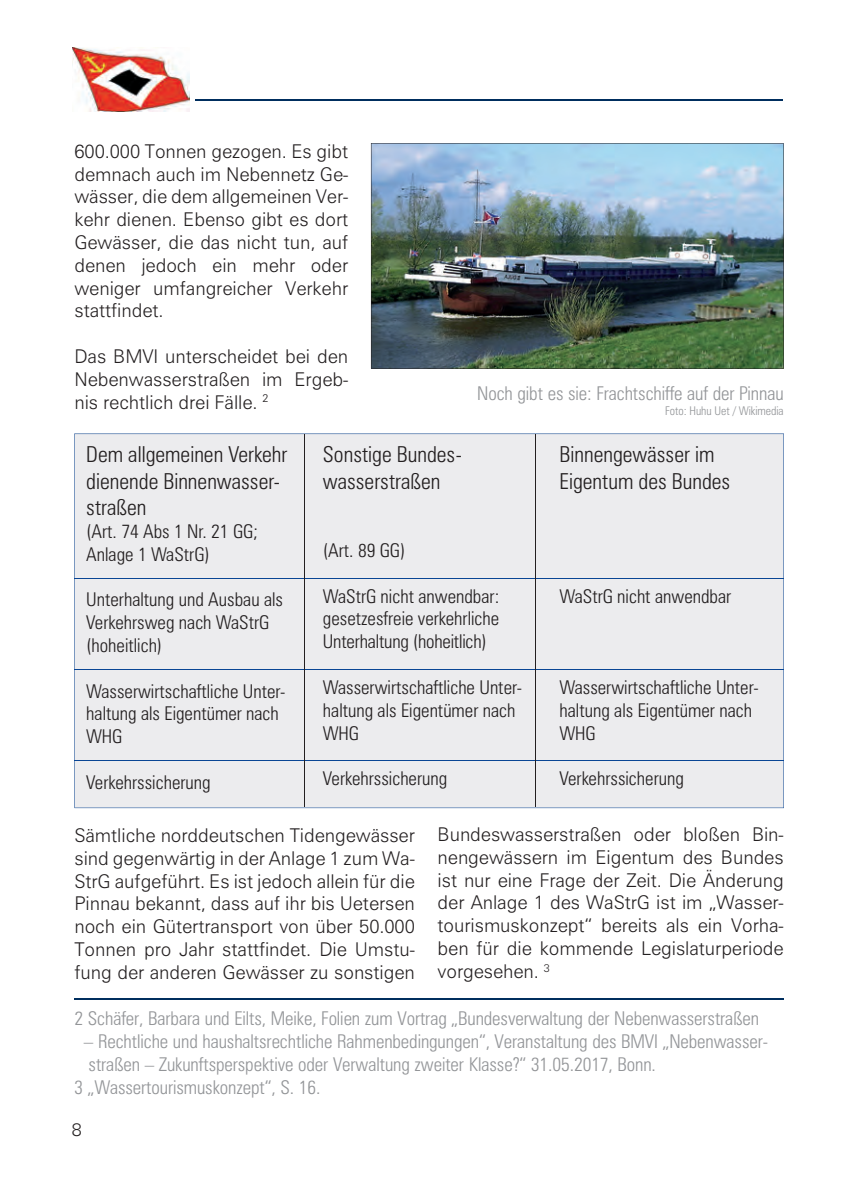
<style>
.page{position:relative;width:841px;height:1192px;background:#fff}
.page>*{position:absolute;margin:0;border:0;box-sizing:border-box;transform-origin:0 0}
.t1{font:300 condensed 22px/26.4px "Zurich BT";color:#231f20}
.t2{font:300 19px/22.8px "Zurich BT";letter-spacing:-.005em;color:#231f20;text-align:justify}
.t3{font:300 condensed 19px/22.8px "Zurich BT";color:#231f20}
.t4{font:300 condensed 19px "Zurich BT";letter-spacing:-.005em;color:#939598}
.t5{font:300 18px "Zurich BT";color:#231f20}
.t6{font:300 condensed 12px "Zurich BT";letter-spacing:-.005em;color:#939598}
</style>
<div class="page">
<hr style="left:195px;top:100px;width:587px;height:1px;background:#002e5e">
<img style="left:72px;top:47px;width:117px;height:65px">
<img style="left:371px;top:143px;width:412px;height:225px">
<div style="left:74px;top:433px;width:709px;height:375px;background:#ececee"></div>
<hr style="left:74px;top:578px;width:709px;height:1px;background:#094594">
<hr style="left:74px;top:669px;width:709px;height:1px;background:#094594">
<hr style="left:74px;top:760px;width:709px;height:1px;background:#094594">
<hr style="left:304px;top:434px;width:1px;height:372px;background:#231f20">
<hr style="left:535px;top:434px;width:1px;height:372px;background:#231f20">
<hr style="left:74px;top:998px;width:709px;height:1px;background:#002e5e">
<p class="t2" style="left:74px;top:139px;width:275px">600.000 Tonnen gezogen. Es gibt demnach auch im Nebennetz Ge&shy;wässer, die dem allgemeinen Ver&shy;kehr dienen. Ebenso gibt es dort Gewässer, die das nicht tun, auf denen jedoch ein mehr oder weniger umfangreicher Verkehr stattfindet.</p>
<p class="t2" style="left:74px;top:345px;width:275px">Das BMVI unterscheidet bei den Nebenwasserstraßen im Ergeb&shy;nis rechtlich drei Fälle. <sup>2</sup></p>
<p class="t4" style="left:477px;top:382px;width:308px">Noch gibt es sie: Frachtschiffe auf der Pinnau</p>
<p class="t6" style="left:665px;top:403px;width:120px">Foto: Huhu Uet / Wikimedia</p>
<p class="t1" style="left:86px;top:441px;width:202px">Dem allgemeinen Verkehr dienende Binnenwasser&shy;straßen</p>
<p class="t3" style="left:86px;top:519px;width:173px">(Art. 74 Abs 1 Nr. 21 GG;<br>Anlage 1 WaStrG)</p>
<p class="t3" style="left:86px;top:588px;width:198px">Unterhaltung und Ausbau als<br>Verkehrsweg nach WaStrG (hoheitlich)</p>
<p class="t3" style="left:86px;top:679px;width:201px">Wasserwirtschaftliche Unter&shy;haltung als Eigentümer nach<br>WHG</p>
<p class="t3" style="left:86px;top:770px;width:126px">Verkehrssicherung</p>
<p class="t1" style="left:323px;top:441px;width:140px">Sonstige Bundes&shy;wasserstraßen</p>
<p class="t3" style="left:323px;top:539px;width:84px">(Art. 89 GG)</p>
<p class="t3" style="left:323px;top:584px;width:178px;text-align:justify">WaStrG nicht anwendbar: gesetzesfreie verkehrliche Unterhaltung (hoheitlich)</p>
<p class="t3" style="left:323px;top:675px;width:201px">Wasserwirtschaftliche Unter&shy;haltung als Eigentümer nach<br>WHG</p>
<p class="t3" style="left:323px;top:767px;width:126px">Verkehrssicherung</p>
<p class="t1" style="left:559px;top:441px;width:172px">Binnengewässer im<br>Eigentum des Bundes</p>
<p class="t3" style="left:559px;top:584px;width:173px">WaStrG nicht anwendbar</p>
<p class="t3" style="left:559px;top:675px;width:201px">Wasserwirtschaftliche Unter&shy;haltung als Eigentümer nach<br>WHG</p>
<p class="t3" style="left:559px;top:767px;width:126px">Verkehrssicherung</p>
<p class="t2" style="left:74px;top:823px;width:342px">Sämtliche norddeutschen Tidengewässer sind gegenwärtig in der Anlage 1 zum Wa-StrG aufgeführt. Es ist jedoch allein für die Pinnau bekannt, dass auf ihr bis Uetersen noch ein Gütertransport von über 50.000<br>Tonnen pro Jahr stattfindet. Die Umstu&shy;fung der anderen Gewässer zu sonstigen</p>
<p class="t2" style="left:437px;top:822px;width:347px">Bundeswasserstraßen oder bloßen Bin&shy;nengewässern im Eigentum des Bundes ist nur eine Frage der Zeit. Die Änderung der Anlage 1 des WaStrG ist im „Wasser&shy;tourismuskonzept“ bereits als ein Vorha&shy;ben für die kommende Legislaturperiode vorgesehen. <sup>3</sup></p>
<p class="t4" style="left:74px;top:1007px;width:686px">2 Schäfer, Barbara und Eilts, Meike, Folien zum Vortrag „Bundesverwaltung der Nebenwasserstraßen</p>
<p class="t4" style="left:84px;top:1030px;width:685px">– Rechtliche und haushaltsrechtliche Rahmenbedingungen“, Veranstaltung des BMVI „Nebenwasser-</p>
<p class="t4" style="left:89px;top:1052px;width:568px">straßen – Zukunftsperspektive oder Verwaltung zweiter Klasse?“ 31.05.2017, Bonn.</p>
<p class="t4" style="left:74px;top:1075px;width:247px">3 „Wassertourismuskonzept“, S. 16.</p>
<p class="t5" style="left:72px;top:1119px;width:11px">8</p>
</div>
